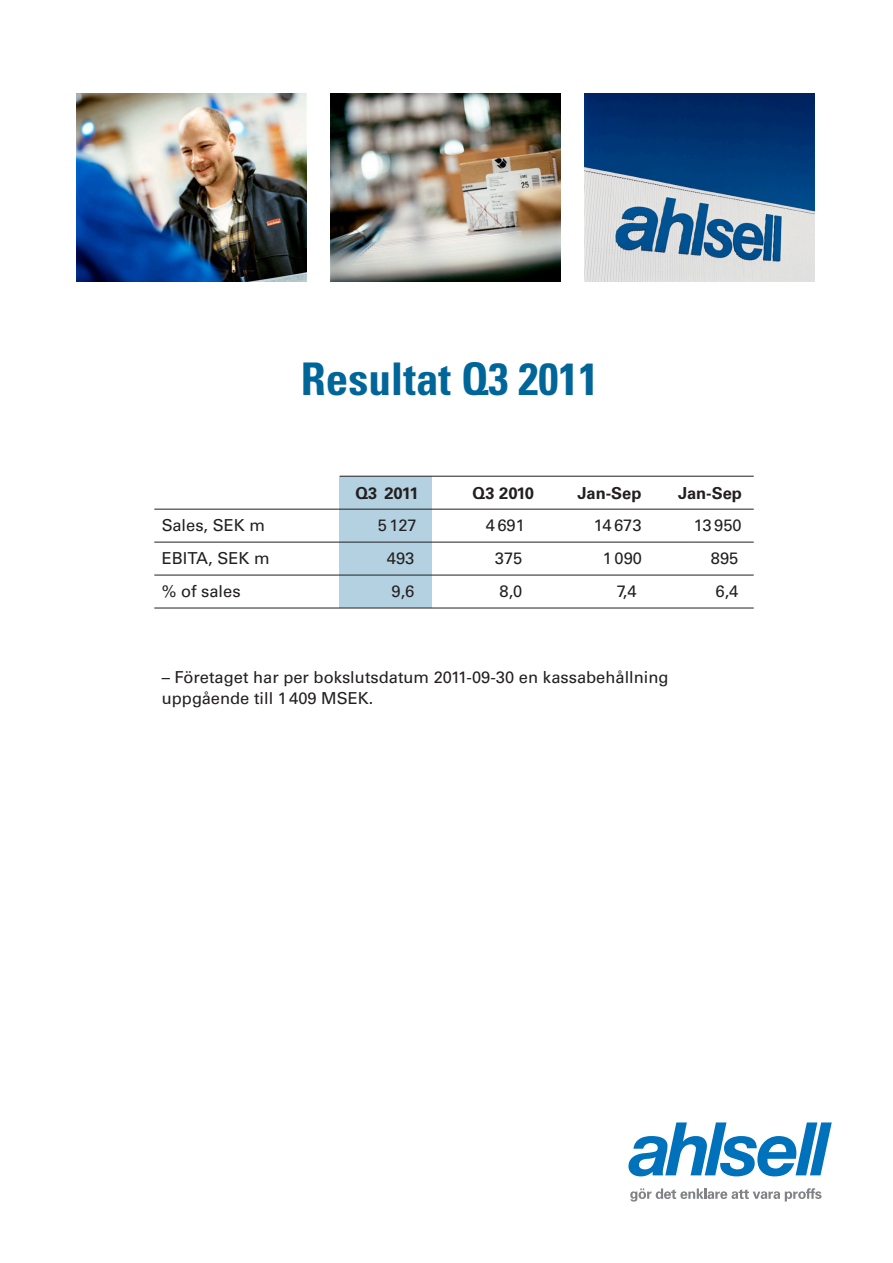
<style>
.page{position:relative;width:893px;height:1263px;background:#fff}
.page>*{position:absolute;margin:0;border:0;box-sizing:border-box;transform-origin:0 0}
.t1{font:700 condensed 45px "Univers LT Std";color:#069}
.t2{font:16.5px "Univers LT Std";color:#231f20}
.t3{font:700 16.5px "Univers LT Std";color:#231f20}
</style>
<div class="page">
<div style="left:340px;top:476px;width:92px;height:132px;background:#b3d1e0"></div>
<img style="left:77px;top:94px;width:229px;height:188px">
<img style="left:331px;top:94px;width:230px;height:188px">
<img style="left:585px;top:94px;width:230px;height:188px">
<svg style="left:628px;top:1122px;width:204px;height:54px"></svg>
<svg style="left:630px;top:1188px;width:192px;height:13px"></svg>
<hr style="left:154px;top:509px;width:600px;height:1px;background:#231f20">
<hr style="left:154px;top:542px;width:600px;height:1px;background:#231f20">
<hr style="left:154px;top:575px;width:600px;height:1px;background:#231f20">
<hr style="left:340px;top:476px;width:414px;height:1px;background:#231f20">
<hr style="left:154px;top:608px;width:600px;height:1px;background:#231f20">
<p class="t1" style="left:301px;top:352px;width:299px">Resultat Q3 2011</p>
<p class="t3" style="left:355px;top:483px;width:65px">Q3 2011</p>
<p class="t3" style="left:473px;top:483px;width:63px">Q3 2010</p>
<p class="t3" style="left:578px;top:483px;width:65px">Jan-Sep</p>
<p class="t3" style="left:678px;top:483px;width:65px">Jan-Sep</p>
<p class="t2" style="left:162px;top:515px;width:105px">Sales, SEK m</p>
<p class="t2" style="left:378px;top:515px;width:40px">5 127</p>
<p class="t2" style="left:486px;top:515px;width:41px">4 691</p>
<p class="t2" style="left:594px;top:515px;width:49px">14 673</p>
<p class="t2" style="left:694px;top:515px;width:50px">13 950</p>
<p class="t2" style="left:162px;top:548px;width:109px">EBITA, SEK m</p>
<p class="t2" style="left:387px;top:548px;width:29px">493</p>
<p class="t2" style="left:495px;top:548px;width:29px">375</p>
<p class="t2" style="left:603px;top:548px;width:41px">1 090</p>
<p class="t2" style="left:711px;top:548px;width:29px">895</p>
<p class="t2" style="left:162px;top:581px;width:80px">% of sales</p>
<p class="t2" style="left:392px;top:581px;width:24px">9,6</p>
<p class="t2" style="left:500px;top:581px;width:24px">8,0</p>
<p class="t2" style="left:617px;top:581px;width:21px">7,4</p>
<p class="t2" style="left:715px;top:581px;width:24px">6,4</p>
<p class="t2" style="left:162px;top:667px;width:508px">– Företaget har per bokslutsdatum 2011-09-30 en kassabehållning</p>
<p class="t2" style="left:162px;top:688px;width:213px">uppgående till 1 409 MSEK.</p>
</div>
